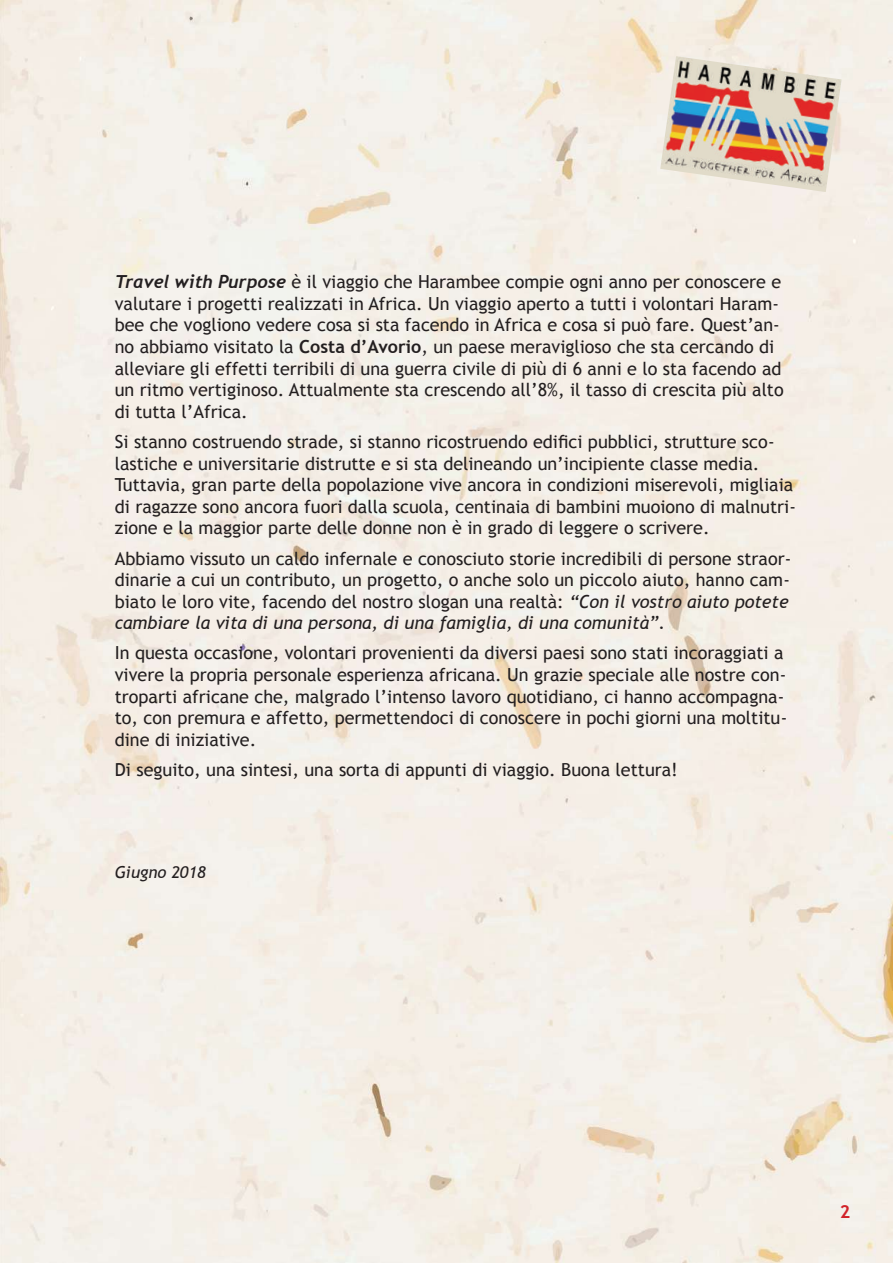
<style>
.page{position:relative;width:893px;height:1263px;background:#f5efe7}
.page>*{position:absolute;margin:0;border:0;box-sizing:border-box;transform-origin:0 0}
.t1{font:18px/21.6px "Trebuchet MS";color:#231f20}
.t2{font:700 18px "Trebuchet MS";color:#d1232a}
.t3{font:italic 16.5px "Trebuchet MS";color:#231f20}
.s1{font-family:"Trebuchet";font-weight:700;font-style:italic}
.s2{font-weight:700}
.s3{font-style:italic}
</style>
<div class="page">
<img style="left:660px;top:56px;width:182px;height:136px">
<p class="t1" style="left:115px;top:271px;width:670px"><span class="s1">Travel with Purpose</span> è il viaggio che Harambee compie ogni anno per conoscere e valutare i progetti realizzati in Africa. Un viaggio aperto a tutti i volontari Haram&shy;bee che vogliono vedere cosa si sta facendo in Africa e cosa si può fare. Quest’an&shy;no abbiamo visitato la <span class="s2">Costa d’Avorio</span>, un paese meraviglioso che sta cercando di alleviare gli effetti terribili di una guerra civile di più di 6 anni e lo sta facendo ad un ritmo vertiginoso. Attualmente sta crescendo all’8%, il tasso di crescita più alto di tutta l’Africa.</p>
<p class="t1" style="left:115px;top:431px;width:683px">Si stanno costruendo strade, si stanno ricostruendo edifici pubblici, strutture sco&shy;lastiche e universitarie distrutte e si sta delineando un’incipiente classe media.<br>Tuttavia, gran parte della popolazione vive ancora in condizioni miserevoli, migliaia di ragazze sono ancora fuori dalla scuola, centinaia di bambini muoiono di malnutri&shy;zione e la maggior parte delle donne non è in grado di leggere o scrivere.</p>
<p class="t1" style="left:115px;top:548px;width:678px">Abbiamo vissuto un caldo infernale e conosciuto storie incredibili di persone straor&shy;dinarie a cui un contributo, un progetto, o anche solo un piccolo aiuto, hanno cam&shy;biato le loro vite, facendo del nostro slogan una realtà: <span class="s3">“Con il vostro aiuto potete cambiare la vita di una persona, di una famiglia, di una comunità”.</span></p>
<p class="t1" style="left:115px;top:642px;width:674px">In questa occasione, volontari provenienti da diversi paesi sono stati incoraggiati a vivere la propria personale esperienza africana. Un grazie speciale alle nostre con&shy;troparti africane che, malgrado l’intenso lavoro quotidiano, ci hanno accompagna&shy;to, con premura e affetto, permettendoci di conoscere in pochi giorni una moltitu&shy;dine di iniziative.</p>
<p class="t1" style="left:115px;top:759px;width:565px">Di seguito, una sintesi, una sorta di appunti di viaggio. Buona lettura!</p>
<p class="t3" style="left:115px;top:863px;width:93px">Giugno 2018</p>
<p class="t2" style="left:840px;top:1200px;width:12px">2</p>
</div>
